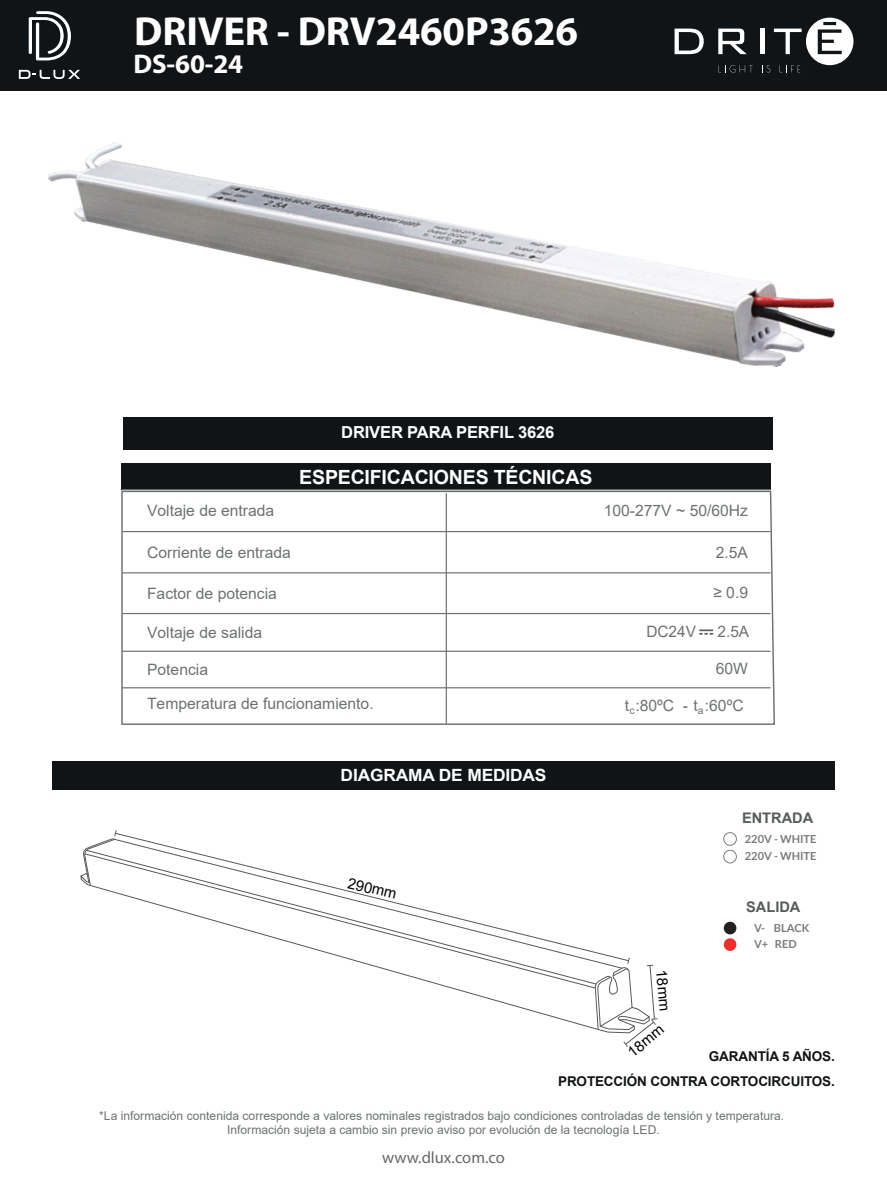
<style>
.page{position:relative;width:887px;height:1178px;background:#fff}
.page>*{position:absolute;margin:0;border:0;box-sizing:border-box;transform-origin:0 0}
.t1{font:700 40.65px "Myriad Pro";letter-spacing:-.005em;color:#fff}
.t2{font:700 27px "Myriad Pro";color:#fff}
.t3{font:700 19.5px "Arial";letter-spacing:-.01em;color:#fff}
.t4{font:700 16.8px "Arial";letter-spacing:-.01em;color:#fff}
.t5{font:700 16.5px "Arial";letter-spacing:-.01em;color:#fff}
.t6{font:16.5px "Myriad Pro";color:#666968}
.t7{font:15.75px "Arial";color:#6d7172}
.t8{font:15px "Arial";color:#000001}
.t9{font:700 14.55px "Arial";color:#585b5b}
.t10{font:700 13.5px "Arial";letter-spacing:-.01em;color:#111416}
.t11{font:12.15px/14.5px "Arial";color:#6d7172;text-align:center}
.t12{font:700 11.1px/17.7px "Lato";color:#797c7e}
.t13{font:10.5px "Arial";color:#6d7172}
</style>
<div class="page">
<div style="left:0;top:0;width:887px;height:90px;background:#111416"></div>
<div style="left:52px;top:761px;width:783px;height:28px;background:#111416"></div>
<div style="left:122px;top:463px;width:649px;height:27px;background:#111416"></div>
<hr style="left:122px;top:489px;width:648px;height:1px;background:#6d7172">
<svg style="left:121px;top:490px;width:654px;height:235px"></svg>
<hr style="left:446px;top:493px;width:1px;height:231px;background:#6d7172">
<svg style="left:699px;top:629px;width:14px;height:5px"></svg>
<svg style="left:29px;top:11px;width:42px;height:49px"></svg>
<svg style="left:19px;top:70px;width:25px;height:9px"></svg>
<div style="left:723px;top:832px;width:14px;height:13px;border:1px solid #797c7e;border-radius:50%"></div>
<div style="left:723px;top:850px;width:14px;height:13px;border:1px solid #797c7e;border-radius:50%"></div>
<div style="left:724px;top:921px;width:12px;height:13px;background:#231f20;border-radius:50%"></div>
<div style="left:724px;top:938px;width:12px;height:13px;background:#ee2d2d;border-radius:50%"></div>
<svg style="left:674px;top:29px;width:28px;height:5px"></svg>
<svg style="left:718px;top:29px;width:27px;height:5px"></svg>
<hr style="left:760px;top:29px;width:4px;height:25px;background:#fff">
<svg style="left:762px;top:18px;width:91px;height:44px"></svg>
<img style="left:44px;top:34px;width:798px;height:442px">
<svg style="left:91px;top:886px;width:503px;height:103px"></svg>
<svg style="left:114px;top:833px;width:501px;height:129px"></svg>
<svg style="left:80px;top:830px;width:37px;height:56px"></svg>
<svg style="left:594px;top:957px;width:63px;height:90px"></svg>
<h1 class="t1" style="left:134px;top:5px;width:445px">DRIVER - DRV2460P3626</h1>
<h2 class="t2" style="left:133px;top:46px;width:111px">DS-60-24</h2>
<p class="t7" style="left:147px;top:499px;width:129px">Voltaje de entrada</p>
<h3 class="t5" style="left:341px;top:420px;width:215px">DRIVER PARA PERFIL 3626</h3>
<h3 class="t3" style="left:299px;top:463px;width:295px">ESPECIFICACIONES TÉCNICAS</h3>
<p class="t7" style="left:147px;top:542px;width:145px">Corriente de entrada</p>
<p class="t7" style="left:147px;top:582px;width:131px">Factor de potencia</p>
<p class="t7" style="left:147px;top:621px;width:117px">Voltaje de salida</p>
<p class="t7" style="left:147px;top:658px;width:63px">Potencia</p>
<p class="t7" style="left:147px;top:693px;width:228px">Temperatura de funcionamiento.</p>
<p class="t7" style="left:604px;top:499px;width:146px">100-277V ~ 50/60Hz</p>
<p class="t7" style="left:716px;top:542px;width:34px">2.5A</p>
<p class="t7" style="left:713px;top:581px;width:36px">≥ 0.9</p>
<p class="t7" style="left:646px;top:620px;width:51px">DC24V</p>
<p class="t7" style="left:717px;top:620px;width:33px">2.5A</p>
<p class="t7" style="left:716px;top:658px;width:34px">60W</p>
<p class="t7" style="left:625px;top:694px;width:120px">t :80ºC - t :60ºC</p>
<p class="t13" style="left:629px;top:703px;width:7px">c</p>
<p class="t13" style="left:698px;top:703px;width:7px">a</p>
<h3 class="t4" style="left:341px;top:763px;width:207px">DIAGRAMA DE MEDIDAS</h3>
<p class="t8" style="left:350px;top:872px;width:52px;rotate:13deg">290mm</p>
<p class="t8" style="left:672px;top:968px;width:43px;rotate:85deg">18mm</p>
<p class="t8" style="left:623px;top:1045px;width:43px;rotate:-39deg">18mm</p>
<p class="t9" style="left:742px;top:808px;width:73px">ENTRADA</p>
<p class="t12" style="left:745px;top:829px;width:73px">220V - WHITE<br>220V - WHITE</p>
<p class="t9" style="left:746px;top:896px;width:56px">SALIDA</p>
<p class="t12" style="left:754px;top:919px;width:57px;line-height:16.5px">V- BLACK<br>V+ RED</p>
<p class="t10" style="left:709px;top:1046px;width:127px">GARANTÍA 5 AÑOS.</p>
<p class="t10" style="left:558px;top:1071px;width:278px">PROTECCIÓN CONTRA CORTOCIRCUITOS.</p>
<p class="t11" style="left:99px;top:1108px;width:686px">*La información contenida corresponde a valores nominales registrados bajo condiciones controladas de tensión y temperatura.<br>Información sujeta a cambio sin previo aviso por evolución de la tecnología LED.</p>
<h3 class="t6" style="left:382px;top:1147px;width:124px">www.dlux.com.co</h3>
</div>
